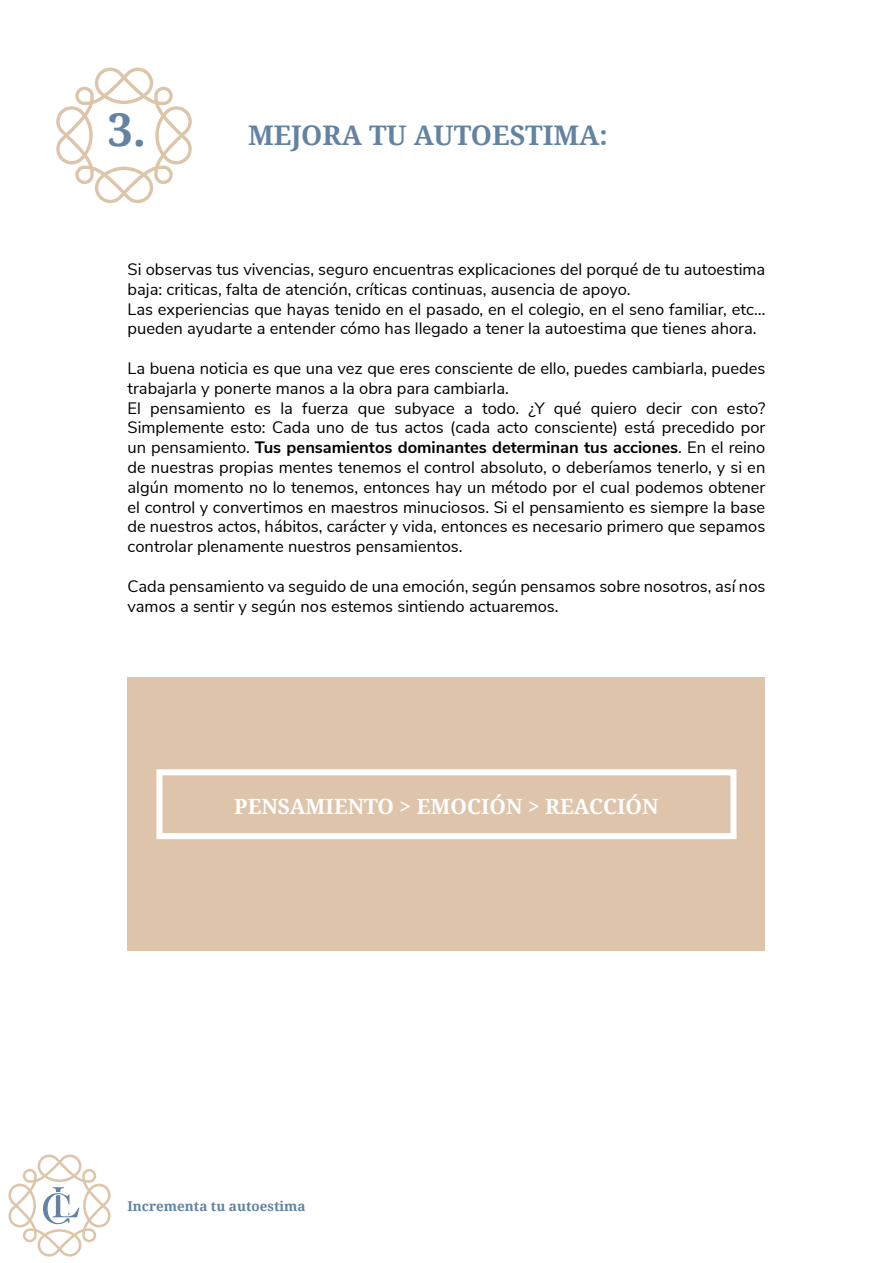
<style>
.page{position:relative;width:893px;height:1263px;background:#fff}
.page>*{position:absolute;margin:0;border:0;box-sizing:border-box;transform-origin:0 0}
.t1{font:700 45px "Noto Serif";color:#6383a1}
.t2{font:700 27px "Noto Serif";color:#6383a1}
.t3{font:700 21px "Noto Serif";color:#fff}
.t4{font:16.5px/19.8px "Nunito Sans";color:#000}
.t5{font:700 13.5px "Noto Serif";color:#6383a1}
.s1{font-weight:700}
</style>
<div class="page">
<svg style="left:56px;top:67px;width:136px;height:136px"></svg>
<div style="left:128px;top:677px;width:637px;height:273px;background:#ddc4aa"></div>
<div style="left:156px;top:769px;width:580px;height:70px;border:6px solid #fff"></div>
<svg style="left:8px;top:1154px;width:103px;height:103px"></svg>
<h1 class="t1" style="left:108px;top:98px;width:40px">3.</h1>
<h2 class="t2" style="left:248px;top:116px;width:361px">MEJORA TU AUTOESTIMA:</h2>
<p class="t4" style="left:128px;top:258px;width:639px">Si observas tus vivencias, seguro encuentras explicaciones del porqué de tu autoestima baja: criticas, falta de atención, críticas continuas, ausencia de apoyo.<br>Las experiencias que hayas tenido en el pasado, en el colegio, en el seno familiar, etc… pueden ayudarte a entender cómo has llegado a tener la autoestima que tienes ahora.</p>
<p class="t4" style="left:128px;top:357px;width:639px">La buena noticia es que una vez que eres consciente de ello, puedes cambiarla, puedes trabajarla y ponerte manos a la obra para cambiarla.<br>El pensamiento es la fuerza que subyace a todo. ¿Y qué quiero decir con esto?<br>Simplemente esto: Cada uno de tus actos (cada acto consciente) está precedido por un pensamiento. <span class="s1">Tus pensamientos dominantes determinan tus acciones</span>. En el reino de nuestras propias mentes tenemos el control absoluto, o deberíamos tenerlo, y si en algún momento no lo tenemos, entonces hay un método por el cual podemos obtener el control y convertimos en maestros minuciosos. Si el pensamiento es siempre la base de nuestros actos, hábitos, carácter y vida, entonces es necesario primero que sepamos controlar plenamente nuestros pensamientos.</p>
<p class="t4" style="left:128px;top:575px;width:639px">Cada pensamiento va seguido de una emoción, según pensamos sobre nosotros, así nos vamos a sentir y según nos estemos sintiendo actuaremos.</p>
<p class="t3" style="left:234px;top:792px;width:426px">PENSAMIENTO &gt; EMOCIÓN &gt; REACCIÓN</p>
<p class="t5" style="left:128px;top:1196px;width:180px">Incrementa tu autoestima</p>
</div>
